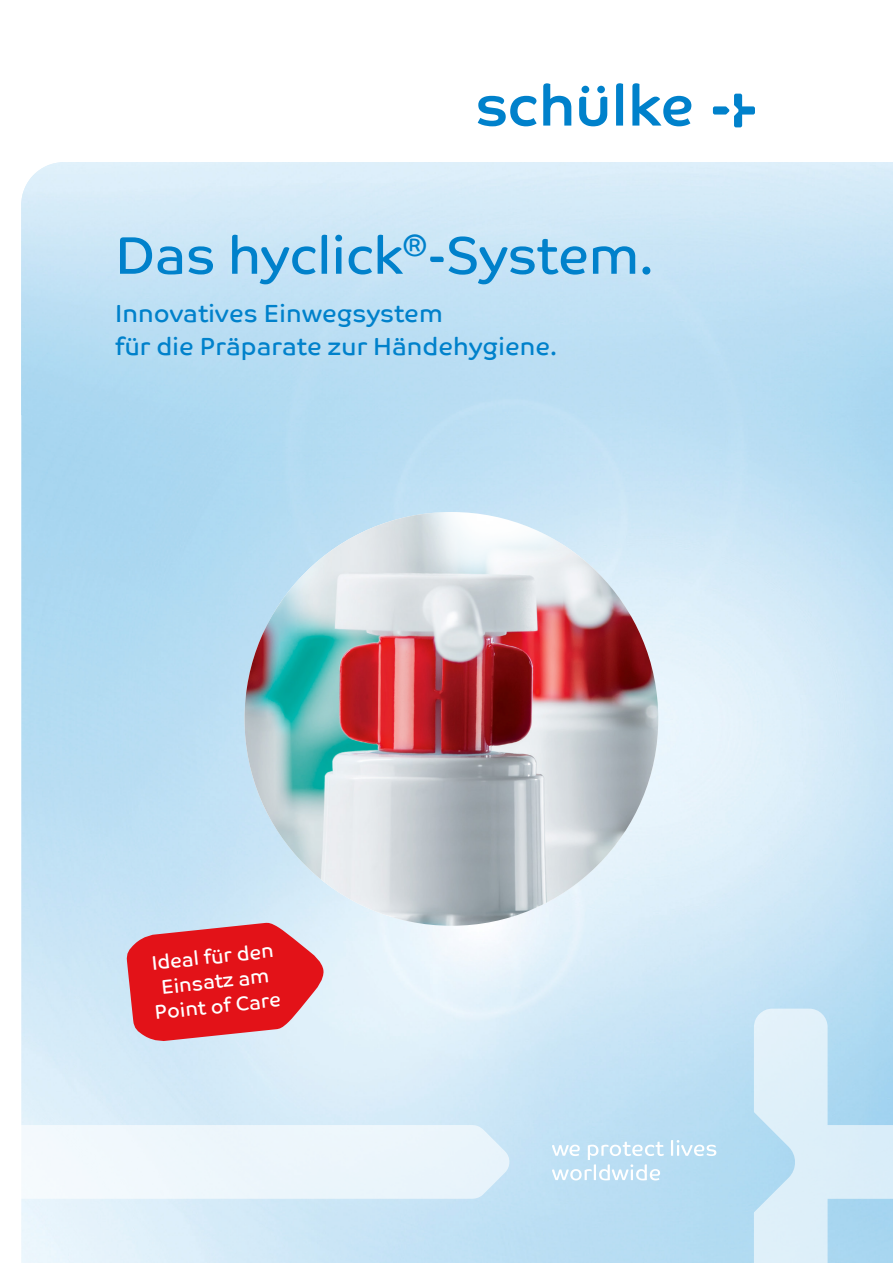
<style>
.page{position:relative;width:893px;height:1263px;background:#fff}
.page>*{position:absolute;margin:0;border:0;box-sizing:border-box;transform-origin:0 0}
.t1{font:52.95px "Co Text";letter-spacing:-.01em;color:#0081cb}
.t2{font:24.9px/33.2px "Co Text";color:#0081cb}
.t3{font:19.8px/24.9px "Co Text";color:#fff;text-align:center}
</style>
<div class="page">
<img style="left:21px;top:415px;width:872px;height:848px">
<svg style="left:579px;top:86px;width:28px;height:40px"></svg>
<svg style="left:478px;top:96px;width:59px;height:30px"></svg>
<svg style="left:543px;top:83px;width:28px;height:43px"></svg>
<svg style="left:616px;top:83px;width:7px;height:43px"></svg>
<svg style="left:632px;top:83px;width:59px;height:43px"></svg>
<svg style="left:713px;top:94px;width:42px;height:33px"></svg>
<svg style="left:126px;top:922px;width:198px;height:120px;background:#df434b"></svg>
<div style="left:21px;top:1125px;width:488px;height:74px;background:#edf6fc"></div>
<svg style="left:671px;top:1140px;width:45px;height:16px"></svg>
<svg style="left:552px;top:1142px;width:112px;height:38px"></svg>
<img style="left:245px;top:512px;width:413px;height:414px;border-radius:207px">
<svg style="left:754px;top:1009px;width:139px;height:254px;background:#c8e5f5"></svg>
<h1 class="t1" style="left:115px;top:224px;width:540px">Das hyclick<sup>®</sup>-System.</h1>
<p class="t2" style="left:115px;top:297px;width:444px">Innovatives Einwegsystem<br>für die Präparate zur Händehygiene.</p>
<p class="t3" style="left:148px;top:951px;width:128px;rotate:-6deg">Ideal für den<br>Einsatz am<br>Point of Care</p>
</div>
